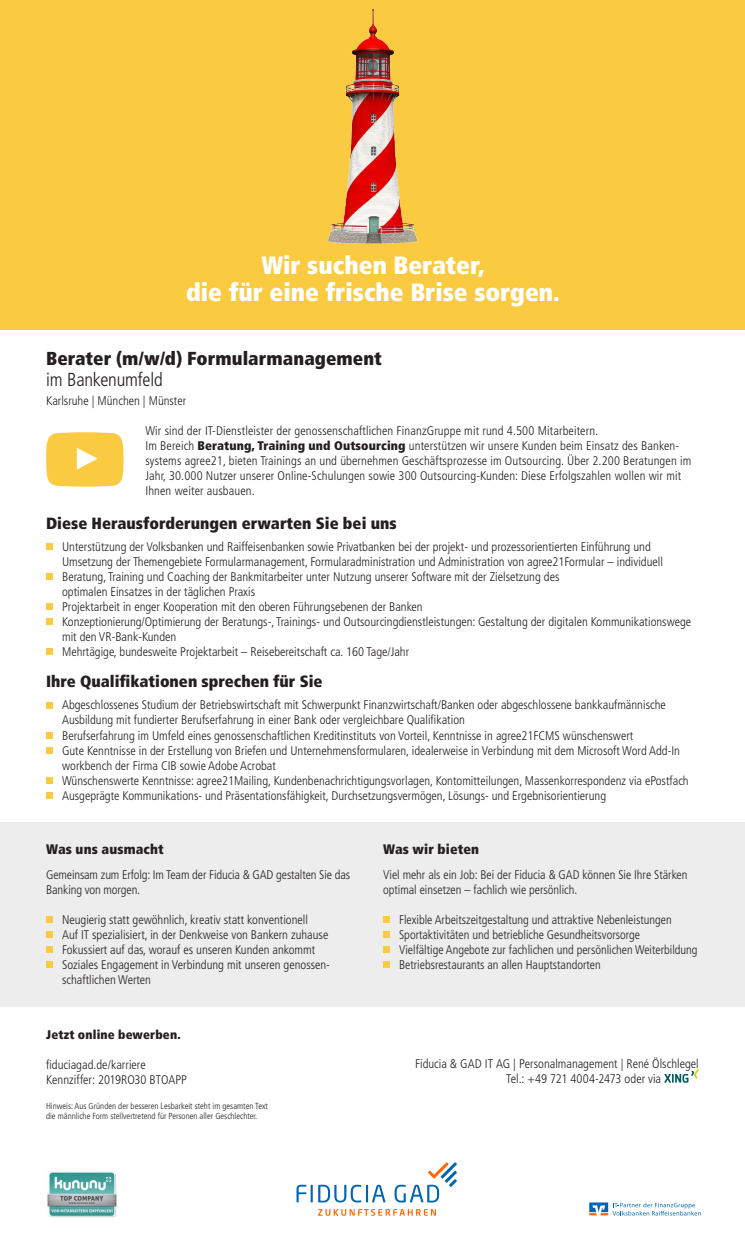
<style>
.page{position:relative;width:745px;height:1248px;background:#fff}
.page>*{position:absolute;margin:0;border:0;box-sizing:border-box;transform-origin:0 0}
.t1{font:900 condensed 25px/27.5px "Frutiger LT Std";color:#fff;text-align:center}
.t2{font:900 condensed 18.75px "Frutiger LT Std";letter-spacing:.005em;color:#231f20}
.t3{font:300 condensed 18.75px "Frutiger LT Std";letter-spacing:-.01em;color:#231f20}
.t4{font:900 condensed 16.25px "Frutiger LT Std";color:#231f20}
.t5{font:900 condensed 13.75px "Frutiger LT Std";letter-spacing:.01em;color:#231f20}
.t6{font:300 condensed 12.5px/15px "Frutiger LT Std";color:#231f20}
.t7{font:900 condensed 12.5px "Frutiger LT Std";letter-spacing:.01em;color:#231f20}
.t8{font:300 condensed 8.75px/10px "Frutiger LT Std";color:#231f20}
.s1{font-weight:900}
</style>
<div class="page">
<div style="left:46px;top:543px;width:7px;height:7px;background:#facb41"></div>
<div style="left:46px;top:573px;width:7px;height:7px;background:#facb41"></div>
<div style="left:46px;top:603px;width:7px;height:7px;background:#facb41"></div>
<div style="left:46px;top:618px;width:7px;height:7px;background:#facb41"></div>
<div style="left:46px;top:648px;width:7px;height:7px;background:#facb41"></div>
<div style="left:46px;top:701px;width:7px;height:7px;background:#facb41"></div>
<div style="left:46px;top:731px;width:7px;height:7px;background:#facb41"></div>
<div style="left:46px;top:746px;width:7px;height:7px;background:#facb41"></div>
<div style="left:46px;top:776px;width:7px;height:7px;background:#facb41"></div>
<div style="left:46px;top:791px;width:7px;height:7px;background:#facb41"></div>
<svg style="left:296px;top:1162px;width:160px;height:40px"></svg>
<svg style="left:318px;top:1209px;width:117px;height:6px"></svg>
<svg style="left:589px;top:1202px;width:111px;height:13px"></svg>
<img style="left:47px;top:1171px;width:70px;height:47px">
<svg style="left:664px;top:1069px;width:34px;height:13px"></svg>
<div style="left:0;top:822px;width:744px;height:184px;background:#ededed"></div>
<div style="left:46px;top:916px;width:7px;height:7px;background:#facb41"></div>
<div style="left:46px;top:931px;width:7px;height:7px;background:#facb41"></div>
<div style="left:46px;top:946px;width:7px;height:7px;background:#facb41"></div>
<div style="left:46px;top:961px;width:7px;height:7px;background:#facb41"></div>
<div style="left:383px;top:916px;width:6px;height:7px;background:#facb41"></div>
<div style="left:383px;top:931px;width:6px;height:7px;background:#facb41"></div>
<div style="left:383px;top:946px;width:6px;height:7px;background:#facb41"></div>
<div style="left:383px;top:961px;width:6px;height:7px;background:#facb41"></div>
<svg style="left:46px;top:432px;width:77px;height:54px;background:#fad054"></svg>
<div style="left:0;top:0;width:744px;height:330px;background:#facb41"></div>
<img style="left:327px;top:9px;width:90px;height:234px">
<h1 class="t1" style="left:186px;top:251px;width:375px">Wir suchen Berater,<br>die für eine frische Brise sorgen.</h1>
<h2 class="t2" style="left:46px;top:347px;width:337px">Berater (m/w/d) Formularmanagement</h2>
<h2 class="t3" style="left:46px;top:369px;width:118px">im Bankenumfeld</h2>
<p class="t6" style="left:46px;top:393px;width:141px">Karlsruhe | München | Münster</p>
<p class="t6" style="left:145px;top:423px;width:547px">Wir sind der IT-Dienstleister der genossenschaftlichen FinanzGruppe mit rund 4.500 Mitarbeitern.<br>Im Bereich <span class="s1">Beratung, Training und Outsourcing</span> unterstützen wir unsere Kunden beim Einsatz des Banken&shy;systems agree21, bieten Trainings an und übernehmen Geschäftsprozesse im Outsourcing. Über 2.200 Beratungen im Jahr, 30.000 Nutzer unserer Online-Schulungen sowie 300 Outsourcing-Kunden: Diese Erfolgszahlen wollen wir mit Ihnen weiter ausbauen.</p>
<h3 class="t4" style="left:46px;top:513px;width:352px">Diese Herausforderungen erwarten Sie bei uns</h3>
<p class="t6" style="left:62px;top:539px;width:630px">Unterstützung der Volksbanken und Raiffeisenbanken sowie Privatbanken bei der projekt- und prozessorientierten Einführung und Umsetzung der Themengebiete Formularmanagement, Formularadministration und Administration von agree21Formular – individuell Beratung, Training und Coaching der Bankmitarbeiter unter Nutzung unserer Software mit der Zielsetzung des<br>optimalen Einsatzes in der täglichen Praxis<br>Projektarbeit in enger Kooperation mit den oberen Führungsebenen der Banken<br>Konzeptionierung/Optimierung der Beratungs-, Trainings- und Outsourcingdienstleistungen: Gestaltung der digitalen Kommunikationswege mit den VR-Bank-Kunden<br>Mehrtägige, bundesweite Projektarbeit – Reisebereitschaft ca. 160 Tage/Jahr</p>
<h3 class="t4" style="left:46px;top:671px;width:278px">Ihre Qualifikationen sprechen für Sie</h3>
<p class="t6" style="left:62px;top:697px;width:627px">Abgeschlossenes Studium der Betriebswirtschaft mit Schwerpunkt Finanzwirtschaft/Banken oder abgeschlossene bankkaufmännische Ausbildung mit fundierter Berufserfahrung in einer Bank oder vergleichbare Qualifikation<br>Berufserfahrung im Umfeld eines genossenschaftlichen Kreditinstituts von Vorteil, Kenntnisse in agree21FCMS wünschenswert<br>Gute Kenntnisse in der Erstellung von Briefen und Unternehmensformularen, idealerweise in Verbindung mit dem Microsoft Word Add-In workbench der Firma CIB sowie Adobe Acrobat<br>Wünschenswerte Kenntnisse: agree21Mailing, Kundenbenachrichtigungsvorlagen, Kontomitteilungen, Massenkorrespondenz via ePostfach Ausgeprägte Kommunikations- und Präsentationsfähigkeit, Durchsetzungsvermögen, Lösungs- und Ergebnisorientierung</p>
<p class="t5" style="left:46px;top:840px;width:119px">Was uns ausmacht</p>
<p class="t6" style="left:46px;top:867px;width:305px">Gemeinsam zum Erfolg: Im Team der Fiducia &amp; GAD gestalten Sie das<br>Banking von morgen.</p>
<p class="t6" style="left:62px;top:912px;width:268px">Neugierig statt gewöhnlich, kreativ statt konventionell<br>Auf IT spezialisiert, in der Denkweise von Bankern zuhause Fokussiert auf das, worauf es unseren Kunden ankommt Soziales Engagement in Verbindung mit unseren genossen&shy;schaftlichen Werten</p>
<p class="t7" style="left:46px;top:1026px;width:136px">Jetzt online bewerben.</p>
<p class="t6" style="left:46px;top:1056px;width:142px">fiduciagad.de/karriere<br>Kennziffer: 2019RO30 BTOAPP</p>
<p class="t8" style="left:46px;top:1100px;width:223px">Hinweis: Aus Gründen der besseren Lesbarkeit steht im gesamten Text die männliche Form stellvertretend für Personen aller Geschlechter.</p>
<p class="t5" style="left:383px;top:840px;width:97px">Was wir bieten</p>
<p class="t6" style="left:383px;top:867px;width:305px">Viel mehr als ein Job: Bei der Fiducia &amp; GAD können Sie Ihre Stärken optimal einsetzen – fachlich wie persönlich.</p>
<p class="t6" style="left:399px;top:912px;width:300px">Flexible Arbeitszeitgestaltung und attraktive Nebenleistungen Sportaktivitäten und betriebliche Gesundheitsvorsorge<br>Vielfältige Angebote zur fachlichen und persönlichen Weiterbildung Betriebsrestaurants an allen Hauptstandorten</p>
<p class="t6" style="left:506px;top:1055px;width:194px;text-indent:-91px">Fiducia &amp; GAD IT AG | Personalmanagement | René Ölschlegel<br>Tel.: +49 721 4004-2473 oder via</p>
</div>
